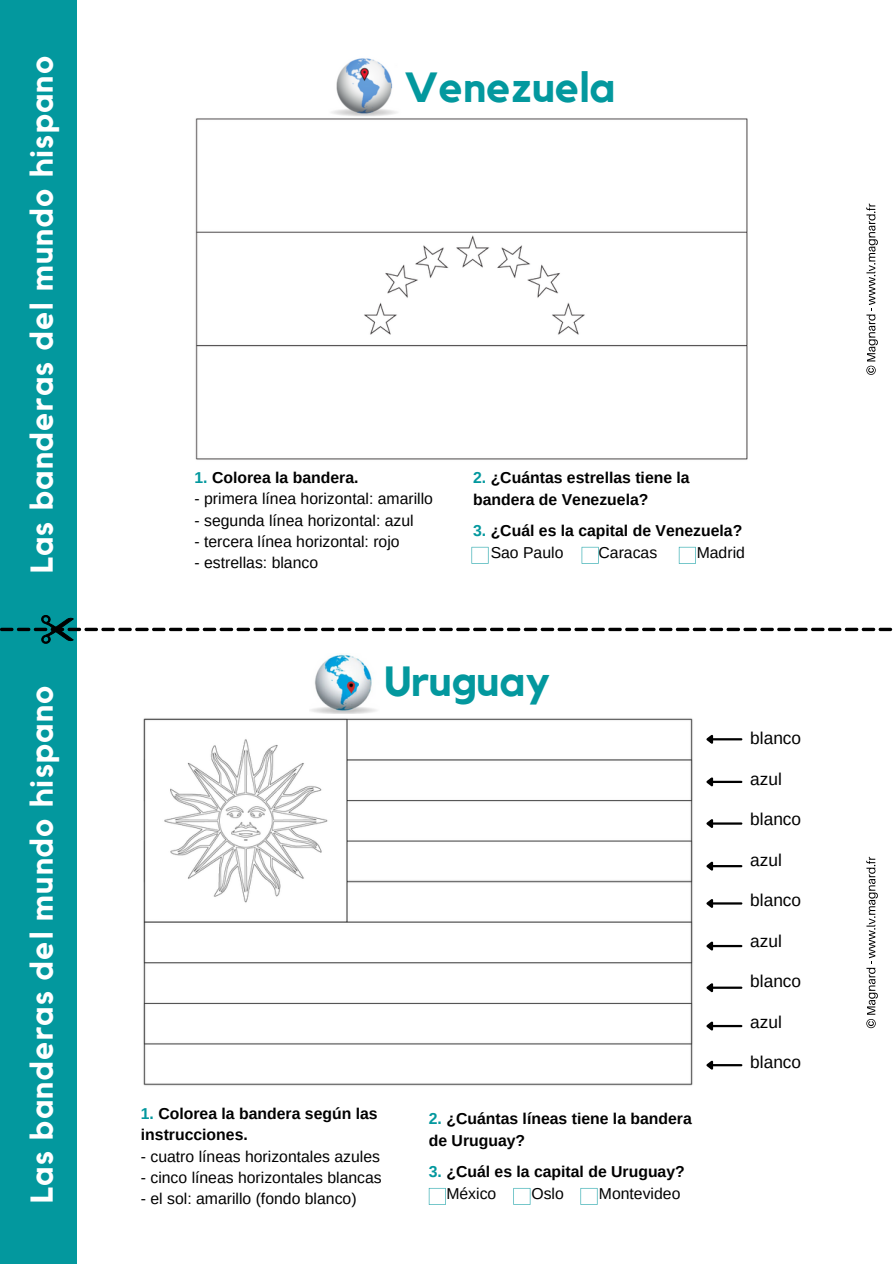
<style>
.page{position:relative;width:894px;height:1264px;background:#fff}
.page>*{position:absolute;margin:0;border:0;box-sizing:border-box;transform-origin:0 0}
.t1{font:700 42px "Kollektif";color:#03989e}
.t2{font:700 31.5px "Kollektif";letter-spacing:.045em;color:#fff}
.t3{font:17.25px "Arimo";color:#000}
.t4{font:15.75px "Arimo";color:#000}
.t5{font:700 15.75px/21.9px "Arimo";color:#000}
.s1{color:#03989e}
.s2{font-weight:400}
</style>
<div class="page">
<img style="left:195px;top:118px;width:552px;height:342px">
<img style="left:143px;top:718px;width:550px;height:368px">
<div style="left:0;top:0;width:77px;height:629px;background:#03989e"></div>
<div style="left:0;top:629px;width:77px;height:634px;background:#03989e"></div>
<svg style="left:0;top:615px;width:893px;height:28px"></svg>
<hr style="left:713px;top:738px;width:28px;height:2px;background:#000">
<svg style="left:706px;top:734px;width:9px;height:10px"></svg>
<hr style="left:713px;top:780px;width:28px;height:3px;background:#000">
<svg style="left:706px;top:777px;width:9px;height:10px"></svg>
<hr style="left:713px;top:822px;width:28px;height:2px;background:#000">
<svg style="left:706px;top:819px;width:9px;height:9px"></svg>
<hr style="left:713px;top:865px;width:28px;height:2px;background:#000">
<svg style="left:706px;top:861px;width:9px;height:10px"></svg>
<hr style="left:713px;top:902px;width:28px;height:2px;background:#000">
<svg style="left:706px;top:899px;width:9px;height:9px"></svg>
<hr style="left:713px;top:944px;width:28px;height:3px;background:#000">
<svg style="left:706px;top:941px;width:9px;height:10px"></svg>
<hr style="left:713px;top:986px;width:28px;height:2px;background:#000">
<svg style="left:706px;top:983px;width:9px;height:10px"></svg>
<hr style="left:713px;top:1024px;width:28px;height:3px;background:#000">
<svg style="left:706px;top:1021px;width:9px;height:10px"></svg>
<hr style="left:713px;top:1064px;width:28px;height:2px;background:#000">
<svg style="left:706px;top:1060px;width:9px;height:10px"></svg>
<svg style="left:471px;top:547px;width:17px;height:17px"></svg>
<svg style="left:581px;top:547px;width:17px;height:17px"></svg>
<svg style="left:678px;top:547px;width:17px;height:17px"></svg>
<svg style="left:428px;top:1188px;width:17px;height:16px"></svg>
<svg style="left:513px;top:1188px;width:17px;height:16px"></svg>
<svg style="left:580px;top:1188px;width:17px;height:16px"></svg>
<img style="left:331px;top:58px;width:66px;height:58px">
<img style="left:310px;top:654px;width:67px;height:59px">
<svg style="left:866px;top:203px;width:11px;height:172px"></svg>
<svg style="left:866px;top:856px;width:11px;height:172px"></svg>
<h2 class="t2" style="left:27px;top:573px;width:519px;rotate:-90deg">Las banderas del mundo hispano</h2>
<h2 class="t2" style="left:27px;top:1202px;width:519px;rotate:-90deg">Las banderas del mundo hispano</h2>
<h1 class="t1" style="left:404px;top:68px;width:212px">Venezuela</h1>
<p class="t5" style="left:194px;top:466px;width:165px"><span class="s1">1.</span> Colorea la bandera.</p>
<p class="t4" style="left:194px;top:490px;width:240px">- primera línea horizontal: amarillo</p>
<p class="t4" style="left:194px;top:511px;width:221px">- segunda línea horizontal: azul</p>
<p class="t4" style="left:194px;top:533px;width:207px">- tercera línea horizontal: rojo</p>
<p class="t4" style="left:194px;top:554px;width:125px">- estrellas: blanco</p>
<p class="t5" style="left:473px;top:467px;width:218px"><span class="s1">2.</span> ¿Cuántas estrellas tiene la bandera de Venezuela?</p>
<p class="t5" style="left:490px;top:520px;width:253px;text-indent:-18px"><span class="s1">3.</span> ¿Cuál es la capital de Venezuela?<br><span class="s2">Sao Paulo</span></p>
<p class="t4" style="left:598px;top:544px;width:60px">Caracas</p>
<p class="t4" style="left:696px;top:544px;width:50px">Madrid</p>
<h1 class="t1" style="left:384px;top:662px;width:167px">Uruguay</h1>
<p class="t5" style="left:141px;top:1102px;width:238px;line-height:21.5px"><span class="s1">1.</span> Colorea la bandera según las instrucciones.</p>
<p class="t4" style="left:141px;top:1147px;width:240px">- cuatro líneas horizontales azules</p>
<p class="t4" style="left:141px;top:1168px;width:242px">- cinco líneas horizontales blancas</p>
<p class="t4" style="left:141px;top:1190px;width:217px">- el sol: amarillo (fondo blanco)</p>
<p class="t5" style="left:428px;top:1108px;width:264px"><span class="s1">2.</span> ¿Cuántas líneas tiene la bandera de Uruguay?</p>
<p class="t5" style="left:446px;top:1160px;width:240px;text-indent:-18px"><span class="s1">3.</span> ¿Cuál es la capital de Uruguay?<br><span class="s2">México</span></p>
<p class="t4" style="left:531px;top:1185px;width:34px">Oslo</p>
<p class="t4" style="left:598px;top:1185px;width:83px">Montevideo</p>
<p class="t3" style="left:750px;top:728px;width:52px">blanco</p>
<p class="t3" style="left:750px;top:769px;width:33px">azul</p>
<p class="t3" style="left:750px;top:809px;width:52px">blanco</p>
<p class="t3" style="left:750px;top:850px;width:33px">azul</p>
<p class="t3" style="left:750px;top:890px;width:52px">blanco</p>
<p class="t3" style="left:750px;top:931px;width:33px">azul</p>
<p class="t3" style="left:750px;top:971px;width:52px">blanco</p>
<p class="t3" style="left:750px;top:1012px;width:33px">azul</p>
<p class="t3" style="left:750px;top:1052px;width:52px">blanco</p>
</div>
